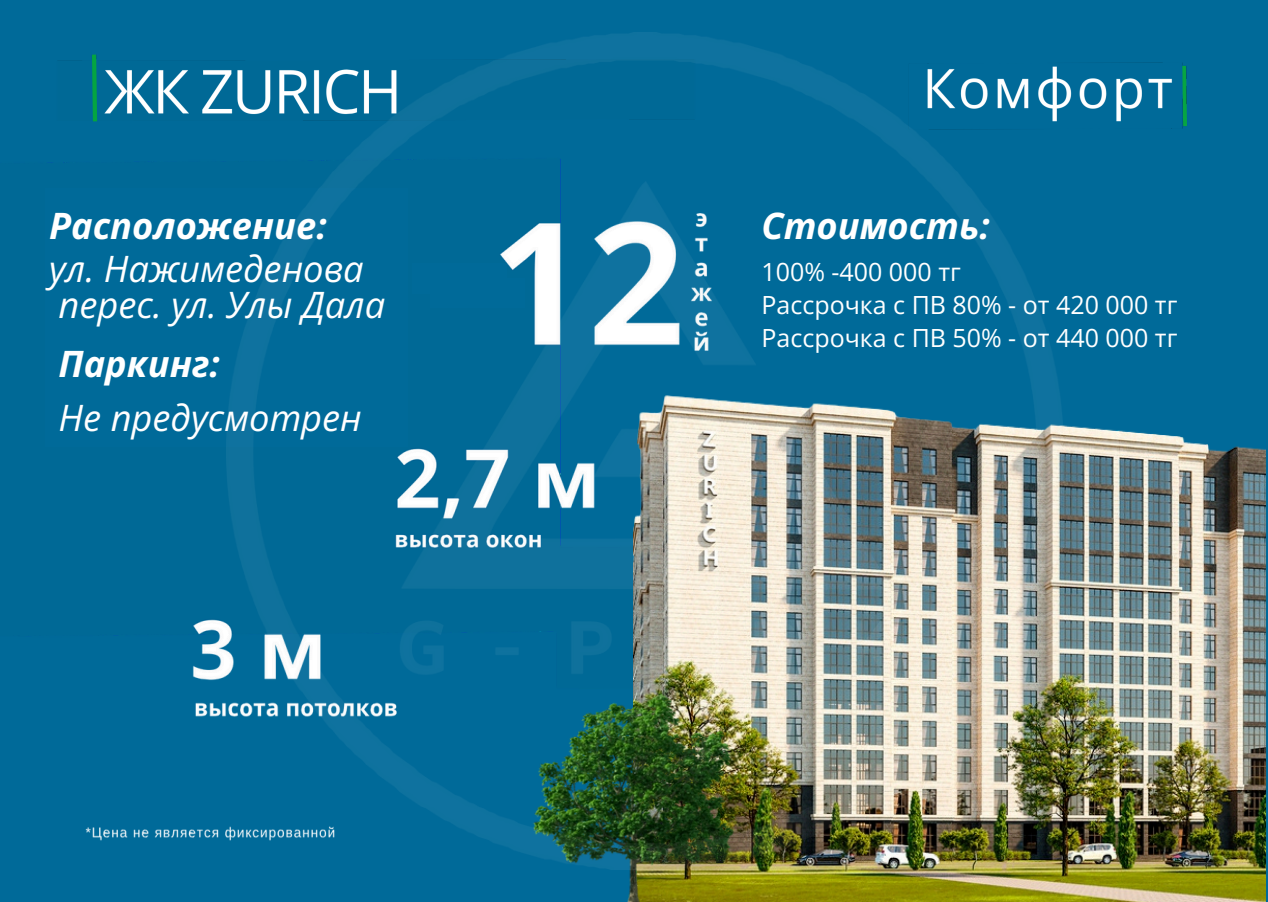
<style>
.page{position:relative;width:1268px;height:902px;background:#fff}
.page>*{position:absolute;margin:0;border:0;box-sizing:border-box;transform-origin:0 0}
.t1{font:italic 36.3px/42.8px "Open Sans";color:#fff}
.t2{font:italic 700 36.3px "Open Sans";color:#fff}
.t3{font:25.05px/32.7px "Open Sans";color:#fff}
.s1{font-weight:700}
</style>
<div class="page">
<div style="left:0;top:0;width:1268px;height:901px;background:#006a99"></div>
<img style="left:85px;top:827px;width:142px;height:14px">
<img style="left:195px;top:702px;width:31px;height:15px">
<img style="left:58px;top:54px;width:169px;height:68px">
<img style="left:1062px;top:62px;width:125px;height:67px">
<img style="left:738px;top:420px;width:527px;height:481px">
<img style="left:610px;top:869px;width:128px;height:32px">
<img style="left:227px;top:33px;width:835px;height:836px">
<div style="left:413px;top:263px;width:93px;height:30px;background:#006a99"></div>
<div style="left:431px;top:278px;width:93px;height:30px;background:#006a99"></div>
<p class="t1" style="left:49px;top:203px;width:316px"><span class="s1">Расположение: </span>ул. Нажимеденова</p>
<p class="t1" style="left:59px;top:273px;width:328px;line-height:59.7px">перес. ул. Улы Дала<br><span class="s1">Паркинг:</span></p>
<p class="t1" style="left:59px;top:396px;width:305px">Не предусмотрен</p>
<p class="t2" style="left:761px;top:200px;width:230px">Стоимость:</p>
<p class="t3" style="left:761px;top:255px;width:417px">100% -400 000 тг<br>Рассрочка c ПВ 80% - от 420 000 тг<br>Рассрочка c ПВ 50% - от 440 000 тг</p>
</div>
